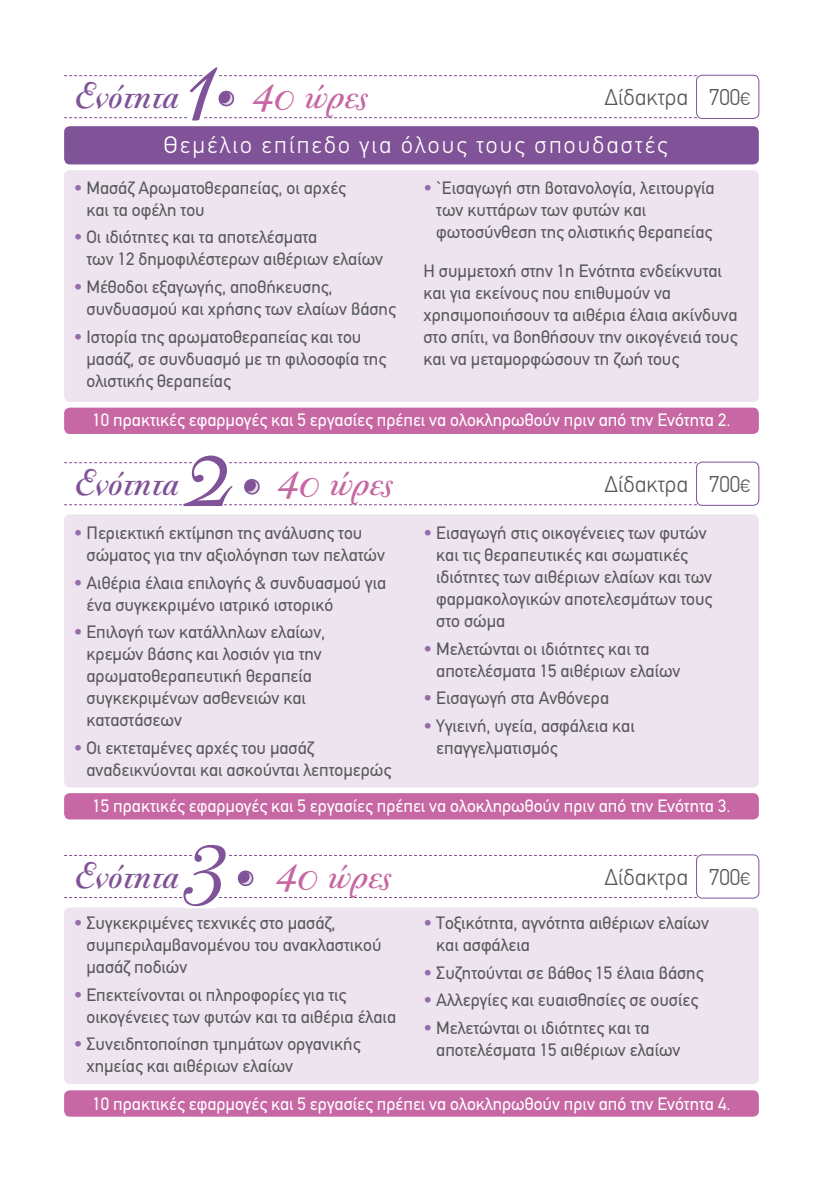
<style>
.page{position:relative;width:823px;height:1191px;background:#fff}
.page>*{position:absolute;margin:0;border:0;box-sizing:border-box;transform-origin:0 0}
.t1{font:300 108px "PF Bodoni Script One Alt";color:#805297}
.t2{font:300 104px "PF Bodoni Script One Alt";color:#805297}
.t3{font:300 92px "PF Bodoni Script One Alt";color:#805297}
.t4{font:700 40px "PF Bodoni Script One Alt";color:#805297}
.t5{font:700 40px "PF Bodoni Script One Alt";color:#c767a3}
.t6{font:300 24px "PF Din Text";letter-spacing:.09em;color:#fff}
.t7{font:300 23px "PF Din Text";color:#57585a}
.t8{font:18px/22px "PF Din Text";color:#57585a}
.t9{font:18px "PF Din Text";color:#fff}
.s1{font-size:18px}
.s2{color:#946ea8}
</style>
<div class="page">
<div style="left:64px;top:170px;width:694px;height:232px;background:#eee4f0;border-radius:6px"></div>
<div style="left:64px;top:126px;width:694px;height:38px;background:#805297;border-radius:6px"></div>
<div style="left:695px;top:75px;width:63px;height:44px;border:1px solid #805297;border-radius:6px"></div>
<div style="left:695px;top:461px;width:63px;height:45px;border:1px solid #805297;border-radius:6px"></div>
<div style="left:695px;top:854px;width:63px;height:44px;border:1px solid #805297;border-radius:6px"></div>
<div style="left:64px;top:514px;width:694px;height:273px;background:#eee4f0;border-radius:6px"></div>
<div style="left:64px;top:907px;width:694px;height:177px;background:#eee4f0;border-radius:6px"></div>
<div style="left:64px;top:407px;width:694px;height:27px;background:#c767a3;border-radius:6px"></div>
<div style="left:64px;top:793px;width:694px;height:26px;background:#c767a3;border-radius:6px"></div>
<div style="left:64px;top:1090px;width:694px;height:26px;background:#c767a3;border-radius:6px"></div>
<svg style="left:64px;top:75px;width:632px;height:44px"></svg>
<svg style="left:64px;top:462px;width:632px;height:44px"></svg>
<svg style="left:64px;top:855px;width:632px;height:53px"></svg>
<h1 class="t1" style="left:176px;top:30px;width:40px">1</h1>
<h3 class="t4" style="left:74px;top:74px;width:106px">Ενότητα</h3>
<h3 class="t5" style="left:251px;top:74px;width:117px">40 ώρες</h3>
<p class="t7" style="left:604px;top:83px;width:147px">Δίδακτρα 700<span class="s1">€</span></p>
<h3 class="t6" style="left:164px;top:131px;width:505px">Θεμέλιο επίπεδο για όλους τους σπουδαστές</h3>
<p class="t8" style="left:86px;top:176px;width:261px;text-indent:-13px"><span class="s2">•</span> Μασάζ Αρωματοθεραπείας, οι αρχές και τα οφέλη του</p>
<p class="t8" style="left:86px;top:226px;width:298px;text-indent:-13px"><span class="s2">•</span> Οι ιδιότητες και τα αποτελέσματα<br>των 12 δημοφιλέστερων αιθέριων ελαίων</p>
<p class="t8" style="left:86px;top:276px;width:310px;text-indent:-13px"><span class="s2">•</span> Μέθοδοι εξαγωγής, αποθήκευσης, συνδυασμού και χρήσης των ελαίων βάσης</p>
<p class="t8" style="left:86px;top:325px;width:301px;text-indent:-13px"><span class="s2">•</span> Ιστορία της αρωματοθεραπείας και του μασάζ, σε συνδυασμό με τη φιλοσοφία της ολιστικής θεραπείας</p>
<p class="t8" style="left:436px;top:176px;width:280px;text-indent:-13px"><span class="s2">•</span> `Εισαγωγή στη βοτανολογία, λειτουργία των κυττάρων των φυτών και φωτοσύνθεση της ολιστικής θεραπείας</p>
<p class="t8" style="left:423px;top:259px;width:315px">Η συμμετοχή στην 1η Ενότητα ενδείκνυται και για εκείνους που επιθυμούν να χρησιμοποιήσουν τα αιθέρια έλαια ακίνδυνα στο σπίτι, να βοηθήσουν την οικογένειά τους και να μεταμορφώσουν τη ζωή τους</p>
<p class="t9" style="left:92px;top:409px;width:639px">10 πρακτικές εφαρμογές και 5 εργασίες πρέπει να ολοκληρωθούν πριν από την Ενότητα 2.</p>
<h2 class="t2" style="left:176px;top:419px;width:53px">2</h2>
<h3 class="t4" style="left:74px;top:461px;width:106px">Ενότητα</h3>
<h3 class="t5" style="left:276px;top:461px;width:117px">40 ώρες</h3>
<p class="t7" style="left:604px;top:470px;width:147px">Δίδακτρα 700<span class="s1">€</span></p>
<p class="t8" style="left:86px;top:522px;width:300px;text-indent:-13px"><span class="s2">•</span> Περιεκτική εκτίμηση της ανάλυσης του σώματος για την αξιολόγηση των πελατών</p>
<p class="t8" style="left:86px;top:571px;width:301px;text-indent:-13px"><span class="s2">•</span> Αιθέρια έλαια επιλογής &amp; συνδυασμού για ένα συγκεκριμένο ιατρικό ιστορικό</p>
<p class="t8" style="left:86px;top:621px;width:240px;text-indent:-13px"><span class="s2">•</span> Επιλογή των κατάλληλων ελαίων, κρεμών βάσης και λοσιόν για την αρωματοθεραπευτική θεραπεία συγκεκριμένων ασθενειών και καταστάσεων</p>
<p class="t8" style="left:86px;top:737px;width:306px;text-indent:-13px"><span class="s2">•</span> Οι εκτεταμένες αρχές του μασάζ αναδεικνύονται και ασκούνται λεπτομερώς</p>
<p class="t8" style="left:436px;top:522px;width:277px;text-indent:-13px"><span class="s2">•</span> Εισαγωγή στις οικογένειες των φυτών και τις θεραπευτικές και σωματικές ιδιότητες των αιθέριων ελαίων και των φαρμακολογικών αποτελεσμάτων τους στο σώμα</p>
<p class="t8" style="left:436px;top:637px;width:245px;text-indent:-13px"><span class="s2">•</span> Μελετώνται οι ιδιότητες και τα αποτελέσματα 15 αιθέριων ελαίων</p>
<p class="t8" style="left:423px;top:687px;width:187px"><span class="s2">•</span> Εισαγωγή στα Ανθόνερα</p>
<p class="t8" style="left:436px;top:715px;width:200px;text-indent:-13px"><span class="s2">•</span> Υγιεινή, υγεία, ασφάλεια και επαγγελματισμός</p>
<p class="t9" style="left:92px;top:795px;width:639px">15 πρακτικές εφαρμογές και 5 εργασίες πρέπει να ολοκληρωθούν πριν από την Ενότητα 3.</p>
<h3 class="t3" style="left:177px;top:812px;width:49px">3</h3>
<h3 class="t4" style="left:74px;top:854px;width:106px">Ενότητα</h3>
<h3 class="t5" style="left:275px;top:854px;width:117px">40 ώρες</h3>
<p class="t7" style="left:604px;top:863px;width:147px">Δίδακτρα 700<span class="s1">€</span></p>
<p class="t8" style="left:86px;top:911px;width:296px;text-indent:-13px"><span class="s2">•</span> Συγκεκριμένες τεχνικές στο μασάζ, συμπεριλαμβανομένου του ανακλαστικού μασάζ ποδιών</p>
<p class="t8" style="left:86px;top:983px;width:311px;text-indent:-13px"><span class="s2">•</span> Επεκτείνονται οι πληροφορίες για τις οικογένειες των φυτών και τα αιθέρια έλαια</p>
<p class="t8" style="left:86px;top:1033px;width:275px;text-indent:-13px"><span class="s2">•</span> Συνειδητοποίηση τμημάτων οργανικής χημείας και αιθέριων ελαίων</p>
<p class="t8" style="left:436px;top:911px;width:274px;text-indent:-13px"><span class="s2">•</span> Τοξικότητα, αγνότητα αιθέριων ελαίων και ασφάλεια</p>
<p class="t8" style="left:423px;top:961px;width:281px"><span class="s2">•</span> Συζητούνται σε βάθος 15 έλαια βάσης</p>
<p class="t8" style="left:423px;top:989px;width:276px"><span class="s2">•</span> Αλλεργίες και ευαισθησίες σε ουσίες</p>
<p class="t8" style="left:436px;top:1016px;width:245px;text-indent:-13px"><span class="s2">•</span> Μελετώνται οι ιδιότητες και τα αποτελέσματα 15 αιθέριων ελαίων</p>
<p class="t9" style="left:92px;top:1092px;width:639px">10 πρακτικές εφαρμογές και 5 εργασίες πρέπει να ολοκληρωθούν πριν από την Ενότητα 4.</p>
</div>
